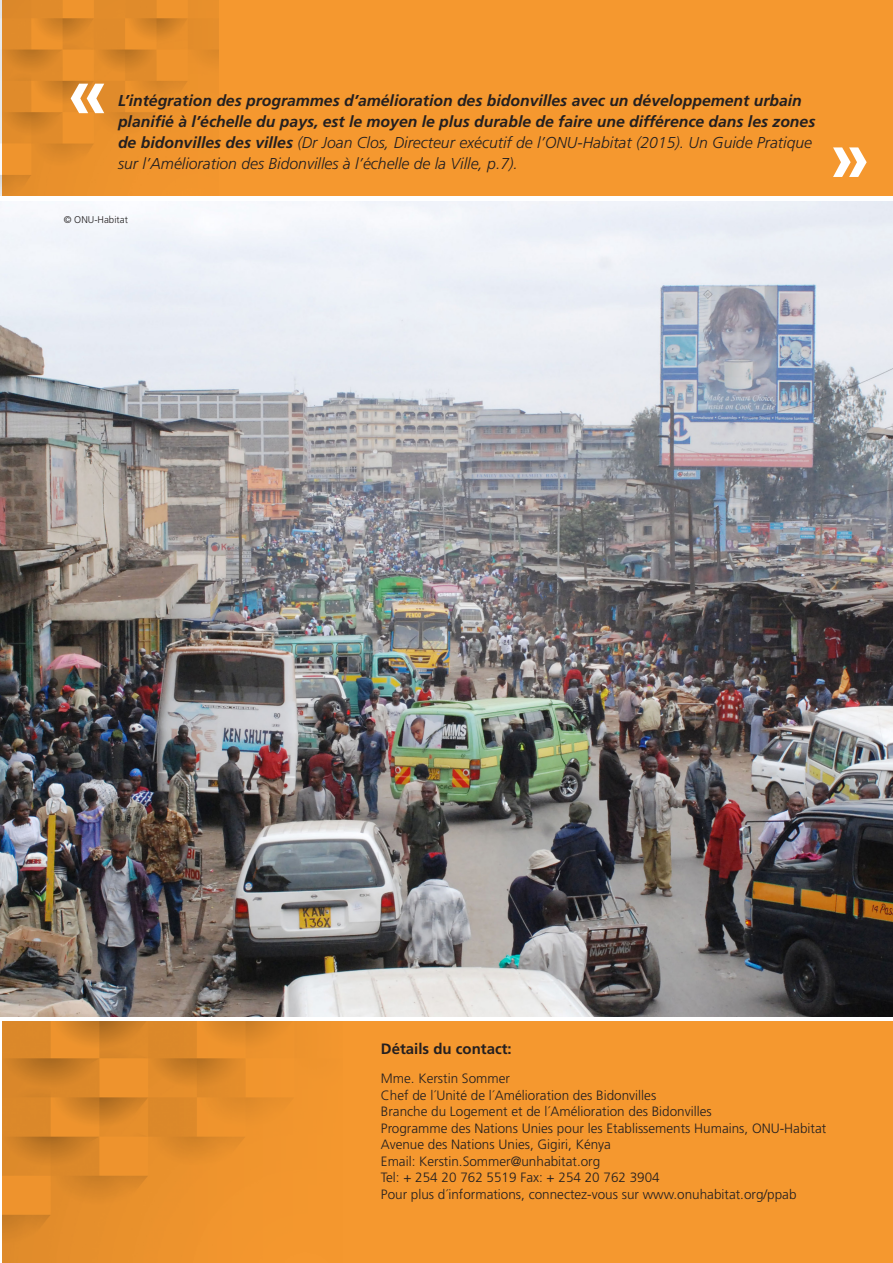
<style>
.page{position:relative;width:893px;height:1263px;background:#fff}
.page>*{position:absolute;margin:0;border:0;box-sizing:border-box;transform-origin:0 0}
.t1{font:700 72px "Frutiger LT Std";color:#fff}
.t2{font:italic 700 15.75px/21px "Frutiger LT Std";color:#231f20}
.t3{font:700 15px "Frutiger LT Std";color:#231f20}
.t4{font:300 13.5px/16.5px "Frutiger LT Std";color:#231f20}
.t5{font:300 9.75px "Frutiger LT Std";color:#231f20}
.s1{font-weight:300}
</style>
<div class="page">
<div style="left:2px;top:0;width:891px;height:195px;background:#f5982f"></div>
<svg style="left:2px;top:1021px;width:891px;height:242px;fill:#f5982f"></svg>
<img style="left:0;top:202px;width:893px;height:814px">
<p class="t1" style="left:67px;top:50px;width:42px">«</p>
<p class="t2" style="left:118px;top:90px;width:699px">L’intégration des programmes d’amélioration des bidonvilles avec un développement urbain planifié à l’échelle du pays, est le moyen le plus durable de faire une différence dans les zones de bidonvilles des villes <span class="s1">(Dr Joan Clos, Directeur exécutif de l’ONU-Habitat (2015). Un Guide Pratique sur l’Amélioration des Bidonvilles à l’échelle de la Ville, p.7).</span></p>
<p class="t5" style="left:64px;top:215px;width:66px">© ONU-Habitat</p>
<p class="t3" style="left:381px;top:1040px;width:132px">Détails du contact:</p>
<p class="t4" style="left:381px;top:1071px;width:277px">Mme. Kerstin Sommer<br>Chef de l´Unité de l´Amélioration des Bidonvilles</p>
<p class="t4" style="left:381px;top:1104px;width:447px">Branche du Logement et de l´Amélioration des Bidonvilles<br>Programme des Nations Unies pour les Etablissements Humains, ONU-Habitat<br>Avenue des Nations Unies, Gigiri, Kénya</p>
<p class="t4" style="left:381px;top:1153px;width:221px">Email: Kerstin.Sommer@unhabitat.org</p>
<p class="t4" style="left:381px;top:1170px;width:280px">Tel: + 254 20 762 5519 Fax: + 254 20 762 3904</p>
<p class="t4" style="left:381px;top:1186px;width:417px">Pour plus d´informations, connectez-vous sur www.onuhabitat.org/ppab</p>
</div>
